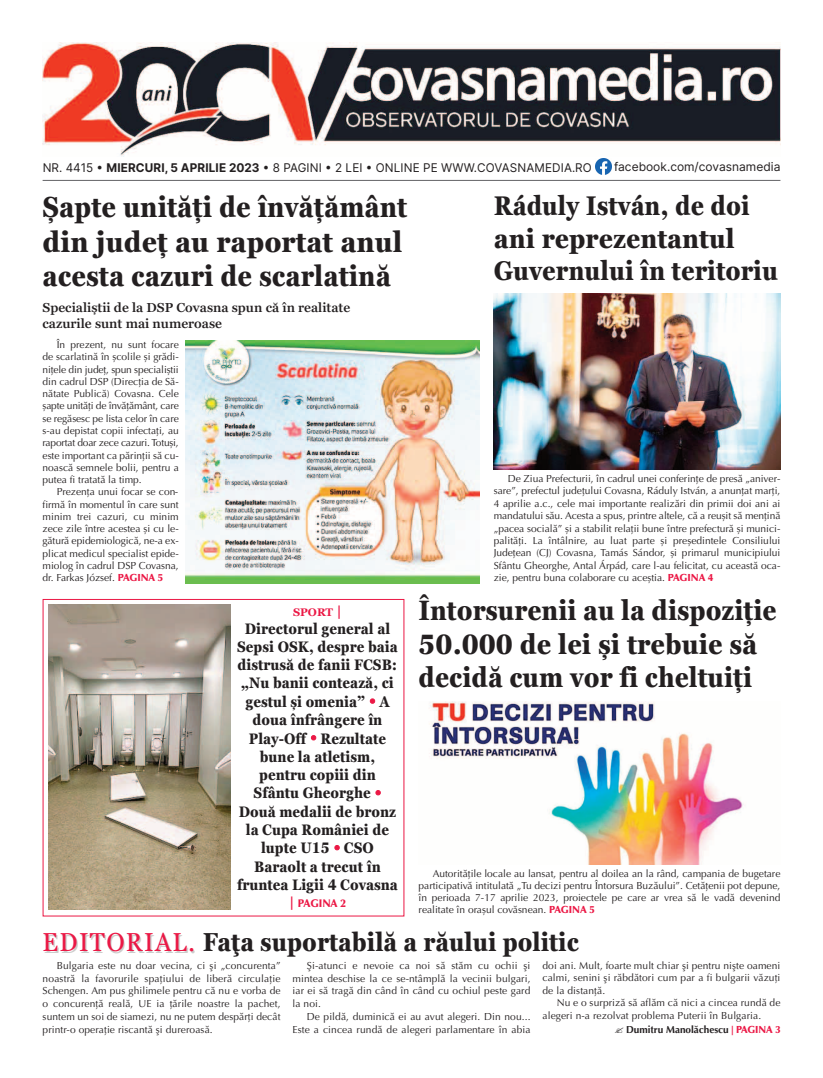
<style>
.page{position:relative;width:823px;height:1078px;background:#fff}
.page>*{position:absolute;margin:0;border:0;box-sizing:border-box;transform-origin:0 0}
.t1{font:700 condensed 29px/34.8px "Georgia Pro";color:#231f20}
.t2{font:700 condensed 28px/33.6px "Georgia Pro";color:#231f20}
.t3{font:700 condensed 27px/32.4px "Georgia Pro";color:#231f20}
.t4{font:700 condensed 26px "Georgia Pro";color:#231f20}
.t5{font:700 condensed 15.2px/18.3px "Georgia Pro";color:#231f20;text-align:center}
.t6{font:600 13px/15.6px "Georgia Pro";color:#231f20}
.t7{font:12px "Inter";color:#231f20}
.t8{font:900 11px "Optima LT Pro";letter-spacing:-.015em;color:#eb1845}
.t9{font:700 11px "Georgia Pro";color:#eb1845}
.t10{font:10.2px/12.3px "Optima LT Pro";letter-spacing:.01em;color:#231f20;text-align:justify}
.t11{font:700 10.2px "Optima LT Pro";color:#231f20}
.s1{font-weight:700}
.s2{font-weight:900;color:#eb1845}
.s3{font-size:14px}
.s4{color:#eb1845}
.s5{font-family:"Georgia Pro";font-weight:700;font-size:14px}
.s6{font-weight:400;color:#ccc}
.s7{font-family:"Crimson Pro";color:#eb1845}
</style>
<div class="page">
<img style="left:43px;top:43px;width:737px;height:113px">
<hr style="left:43px;top:180px;width:737px;height:1px;background:#636366">
<img style="left:595px;top:159px;width:16px;height:15px">
<img style="left:186px;top:340px;width:293px;height:243px">
<img style="left:493px;top:294px;width:287px;height:175px">
<img style="left:429px;top:701px;width:315px;height:163px">
<img style="left:49px;top:604px;width:181px;height:305px">
<p class="t7" style="left:613px;top:159px;width:168px">facebook.com/covasnamedia</p>
<p class="t7" style="left:43px;top:160px;width:550px">NR. 4415 • <span class="s1">MIERCURI, 5 APRILIE 2023</span> • 8 PAGINI • 2 LEI • ONLINE PE WWW.COVASNAMEDIA.RO</p>
<h3 class="t3" style="left:493px;top:189px;width:285px">Ráduly István, de doi ani reprezentantul<br>Guvernului în teritoriu</h3>
<h1 class="t1" style="left:43px;top:189px;width:366px">Șapte unități de învățământ din județ au raportat anul acesta cazuri de scarlatină</h1>
<p class="t6" style="left:43px;top:300px;width:309px">Specialiștii de la DSP Covasna spun că în realitate cazurile sunt mai numeroase</p>
<p class="t10" style="left:43px;top:339px;width:138px;text-indent:14px">În prezent, nu sunt focare de scarlatină în școlile și grădi&shy;nițele din județ, spun specialiștii din cadrul DSP (Direcția de Să&shy;nătate Publică) Covasna. Cele șapte unități de învățământ, care se regăsesc pe lista celor în care s-au depistat copii infectați, au raportat doar zece cazuri. Totuși, este important ca părinții să cu&shy;noască semnele bolii, pentru a putea fi tratată la timp.</p>
<p class="t10" style="left:43px;top:486px;width:138px;text-indent:14px">Prezența unui focar se con&shy;firmă în momentul în care sunt minim trei cazuri, cu minim zece zile între acestea și cu le&shy;gătură epidemiologică, ne-a ex&shy;plicat medicul specialist epide&shy;miolog în cadrul DSP Covasna, dr. Farkas József. <span class="s2">PAGINA 5</span></p>
<p class="t10" style="left:493px;top:473px;width:288px;text-indent:14px">De Ziua Prefecturii, în cadrul unei conferințe de presă „aniver&shy;sare”, prefectul județului Covasna, Ráduly István, a anunțat marți, 4 aprilie a.c., cele mai importante realizări din primii doi ani ai mandatului său. Acesta a spus, printre altele, că a reușit să mențină „pacea socială” și a stabilit relații bune între prefectură și munici&shy;palități. La întâlnire, au luat parte și președintele Consiliului Județean (CJ) Covasna, Tamás Sándor, și primarul municipiului Sfântu Gheorghe, Antal Árpád, care l-au felicitat, cu această oca - zie, pentru buna colaborare cu aceștia. <span class="s2">PAGINA 4</span></p>
<p class="t9" style="left:293px;top:605px;width:50px">SPORT <span class="s3">|</span></p>
<p class="t5" style="left:237px;top:619px;width:162px">Directorul general al<br>Sepsi OSK, despre baia distrusă de fanii FCSB: „Nu banii contează, ci gestul și omenia” <span class="s4">•</span> A doua înfrângere în<br>Play-Off <span class="s4">•</span> Rezultate bune la atletism, pentru copiii din<br>Sfântu Gheorghe <span class="s4">•<br></span>Două medalii de bronz la Cupa României de lupte U15 <span class="s4">•</span> CSO<br>Baraolt a trecut în fruntea Ligii 4 Covasna</p>
<p class="t8" style="left:289px;top:896px;width:58px"><span class="s5">|</span> PAGINA 2</p>
<h2 class="t2" style="left:418px;top:593px;width:359px">Întorsurenii au la dispoziție<br>50.000 de lei și trebuie să decidă cum vor fi cheltuiți</h2>
<p class="t10" style="left:418px;top:867px;width:363px;text-indent:14px">Autoritățile locale au lansat, pentru al doilea an la rând, campania de bugetare participativă intitulată „Tu decizi pentru Întorsura Buzăului”. Cetățenii pot depune, în perioada 7-17 aprilie 2023, proiectele pe care ar vrea să le vadă devenind realitate în orașul covăsnean. <span class="s2">PAGINA 5</span></p>
<h3 class="t4" style="left:44px;top:927px;width:536px"><span class="s6">EDITORIAL.</span> Faţa suportabilă a răului politic</h3>
<p class="t10" style="left:43px;top:959px;width:239px;line-height:12.7px;text-indent:14px">Bulgaria este nu doar vecina, ci şi „concurenta” noastră la favorurile spaţiului de liberă circulaţie Schengen. Am pus ghilimele pentru că nu e vorba de o concurenţă reală, UE ia ţările noastre la pachet, suntem un soi de siamezi, nu ne putem despărţi decât printr-o operaţie riscantă şi dureroasă.</p>
<p class="t10" style="left:292px;top:959px;width:239px;line-height:12.7px;text-indent:14px">Şi-atunci e nevoie ca noi să stăm cu ochii şi mintea deschise la ce se-ntâmplă la vecinii bulgari, iar ei să tragă din când în când cu ochiul peste gard la noi.</p>
<p class="t10" style="left:542px;top:960px;width:239px">doi ani. Mult, foarte mult chiar şi pentru nişte oameni calmi, senini şi răbdători cum par a fi bulgarii văzuţi de la distanţă.</p>
<p class="t10" style="left:542px;top:997px;width:239px;text-indent:14px">Nu e o surpriză să aflăm că nici a cincea rundă de alegeri n-a rezolvat problema Puterii în Bulgaria.</p>
<p class="t11" style="left:625px;top:1022px;width:156px">Dumitru Manolăchescu <span class="s7">|</span> <span class="s2">PAGINA 3</span></p>
<p class="t10" style="left:292px;top:1010px;width:239px;line-height:12.7px;text-align:right">De pildă, duminică ei au avut alegeri. Din nou...<br>Este a cincea rundă de alegeri parlamentare în abia</p>
</div>
